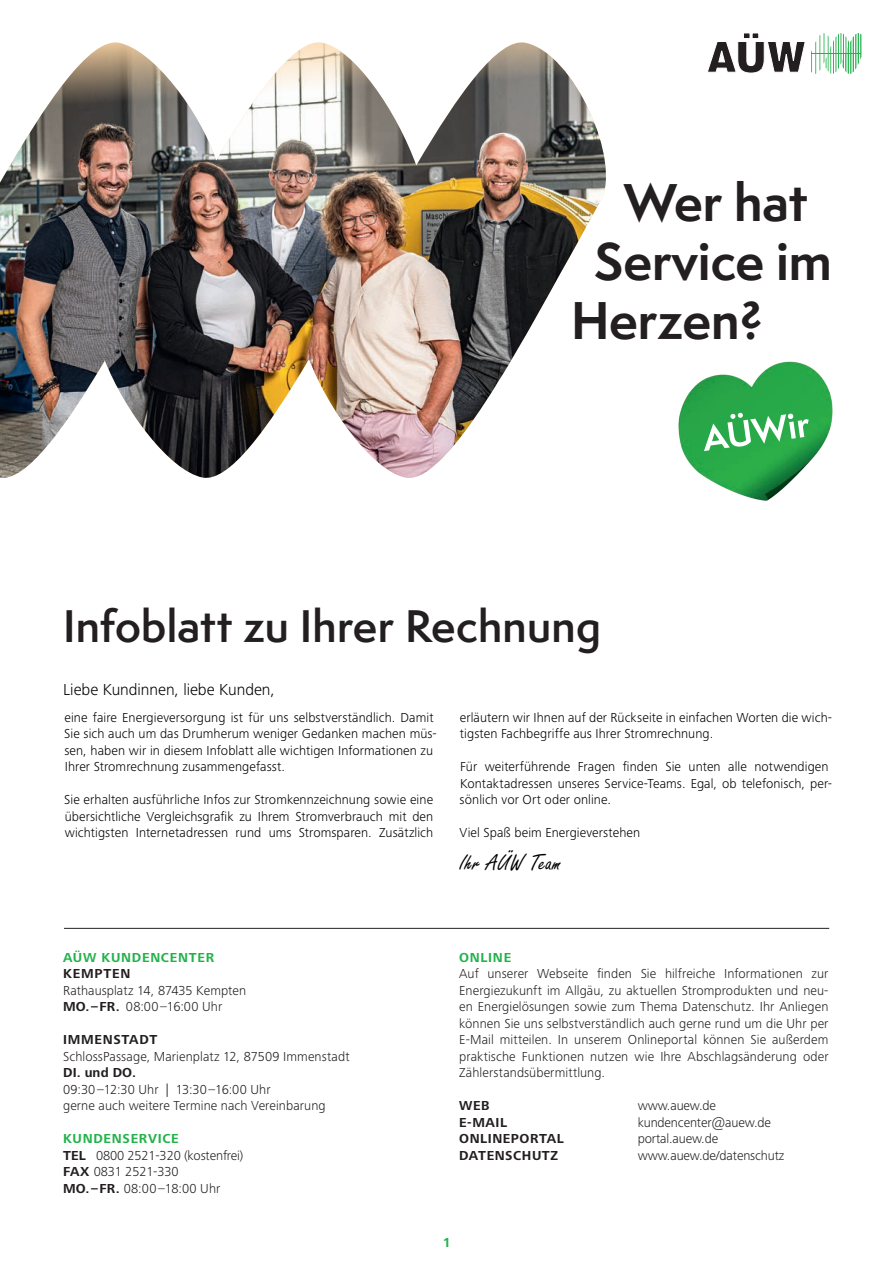
<style>
.page{position:relative;width:893px;height:1263px;background:#fff}
.page>*{position:absolute;margin:0;border:0;box-sizing:border-box;transform-origin:0 0}
.t1{font:700 48.75px "Semplicita Pro";letter-spacing:-.015em;color:#231f20}
.t2{font:600 42px "Semplicita Pro";letter-spacing:.005em;color:#231f20}
.t3{font:24px "Freestyle Script";letter-spacing:.005em;color:#000}
.t4{font:300 16.5px "Frutiger Next Pro";color:#000}
.t5{font:300 13.5px/16.5px "Frutiger Next Pro";color:#231f20}
.t6{font:300 13.5px/16.5px "Frutiger Next Pro";letter-spacing:.005em;color:#000}
.t7{font:700 13.5px "Frutiger Next Pro";letter-spacing:.04em;color:#231f20}
.t8{font:700 13.5px "Frutiger Next Pro";letter-spacing:.055em;color:#23b24b}
.s1{font-weight:700}
.s2{font-weight:700;color:#23b24b}
</style>
<div class="page">
<svg style="left:811px;top:33px;width:50px;height:41px"></svg>
<svg style="left:707px;top:42px;width:98px;height:31px"></svg>
<hr style="left:812px;top:53px;width:49px;height:1px;background:#23b24b">
<div style="left:743px;top:33px;width:7px;height:6px;background:#231f20"></div>
<div style="left:743px;top:33px;width:7px;height:6px;border:1px solid #fff"></div>
<div style="left:752px;top:33px;width:7px;height:6px;background:#231f20"></div>
<div style="left:752px;top:33px;width:7px;height:6px;border:1px solid #fff"></div>
<img style="left:0;top:42px;width:606px;height:436px">
<img style="left:678px;top:361px;width:155px;height:140px">
<svg style="left:704px;top:412px;width:105px;height:39px"></svg>
<hr style="left:64px;top:928px;width:765px;height:1px;background:#231f20">
<h1 class="t1" style="left:624px;top:166px;width:185px">Wer hat</h1>
<h1 class="t1" style="left:594px;top:225px;width:239px">Service im</h1>
<h1 class="t1" style="left:571px;top:284px;width:194px">Herzen?</h1>
<h2 class="t2" style="left:63px;top:595px;width:540px">Infoblatt zu Ihrer Rechnung</h2>
<p class="t4" style="left:63px;top:680px;width:213px">Liebe Kundinnen, liebe Kunden,</p>
<p class="t6" style="left:64px;top:709px;width:374px">eine faire Energieversorgung ist für uns selbstverständlich. Damit Sie sich auch um das Drumherum weniger Gedanken machen müs&shy;sen, haben wir in diesem Infoblatt alle wichtigen Informationen zu Ihrer Stromrechnung zusammengefasst.</p>
<p class="t6" style="left:64px;top:791px;width:371px;text-align:justify">Sie erhalten ausführliche Infos zur Stromkennzeichnung sowie eine übersichtliche Vergleichsgrafik zu Ihrem Stromverbrauch mit den wichtigsten Internetadressen rund ums Stromsparen. Zusätzlich</p>
<p class="t6" style="left:460px;top:709px;width:374px">erläutern wir Ihnen auf der Rückseite in einfachen Worten die wich&shy;tigsten Fachbegriffe aus Ihrer Stromrechnung.</p>
<p class="t6" style="left:460px;top:758px;width:374px">Für weiterführende Fragen finden Sie unten alle notwendigen<br>Kontaktadressen unseres Service-Teams. Egal, ob telefonisch, per&shy;sönlich vor Ort oder online.</p>
<p class="t6" style="left:460px;top:824px;width:182px">Viel Spaß beim Energieverstehen</p>
<h3 class="t3" style="left:459px;top:850px;width:103px">Ihr AÜW Team</h3>
<p class="t8" style="left:63px;top:949px;width:153px">AÜW KUNDENCENTER</p>
<p class="t7" style="left:63px;top:966px;width:69px">KEMPTEN</p>
<p class="t5" style="left:63px;top:982px;width:185px">Rathausplatz 14, 87435 Kempten<br><span class="s1">MO.–FR.</span> 08:00–16:00 Uhr</p>
<p class="t7" style="left:63px;top:1032px;width:96px">IMMENSTADT</p>
<p class="t5" style="left:63px;top:1048px;width:288px">SchlossPassage, Marienplatz 12, 87509 Immenstadt</p>
<p class="t7" style="left:63px;top:1065px;width:74px">DI. und DO.</p>
<p class="t5" style="left:63px;top:1081px;width:264px">09:30–12:30 Uhr | 13:30–16:00 Uhr<br>gerne auch weitere Termine nach Vereinbarung</p>
<p class="t5" style="left:63px;top:1130px;width:182px"><span class="s2">KUNDENSERVICE<br></span><span class="s1">TEL</span> 0800 2521-320 (kostenfrei)<br><span class="s1">FAX</span> 0831 2521-330<br><span class="s1">MO.–FR.</span> 08:00–18:00 Uhr</p>
<p class="t8" style="left:459px;top:949px;width:53px">ONLINE</p>
<p class="t5" style="left:459px;top:965px;width:371px;text-align:justify">Auf unserer Webseite finden Sie hilfreiche Informationen zur Energiezukunft im Allgäu, zu aktuellen Stromprodukten und neu&shy;en Energielösungen sowie zum Thema Datenschutz. Ihr Anliegen können Sie uns selbstverständlich auch gerne rund um die Uhr per E-Mail mitteilen. In unserem Onlineportal können Sie außerdem praktische Funktionen nutzen wie Ihre Abschlagsänderung oder Zählerstandsübermittlung.</p>
<p class="t7" style="left:459px;top:1098px;width:32px">WEB</p>
<p class="t5" style="left:638px;top:1097px;width:80px">www.auew.de</p>
<p class="t7" style="left:459px;top:1114px;width:49px">E-MAIL</p>
<p class="t5" style="left:638px;top:1114px;width:135px">kundencenter@auew.de</p>
<p class="t7" style="left:459px;top:1131px;width:106px">ONLINEPORTAL</p>
<p class="t5" style="left:638px;top:1130px;width:82px">portal.auew.de</p>
<p class="t7" style="left:459px;top:1147px;width:100px">DATENSCHUTZ</p>
<p class="t5" style="left:638px;top:1147px;width:148px">www.auew.de/datenschutz</p>
<p class="t8" style="left:443px;top:1235px;width:9px">1</p>
</div>
